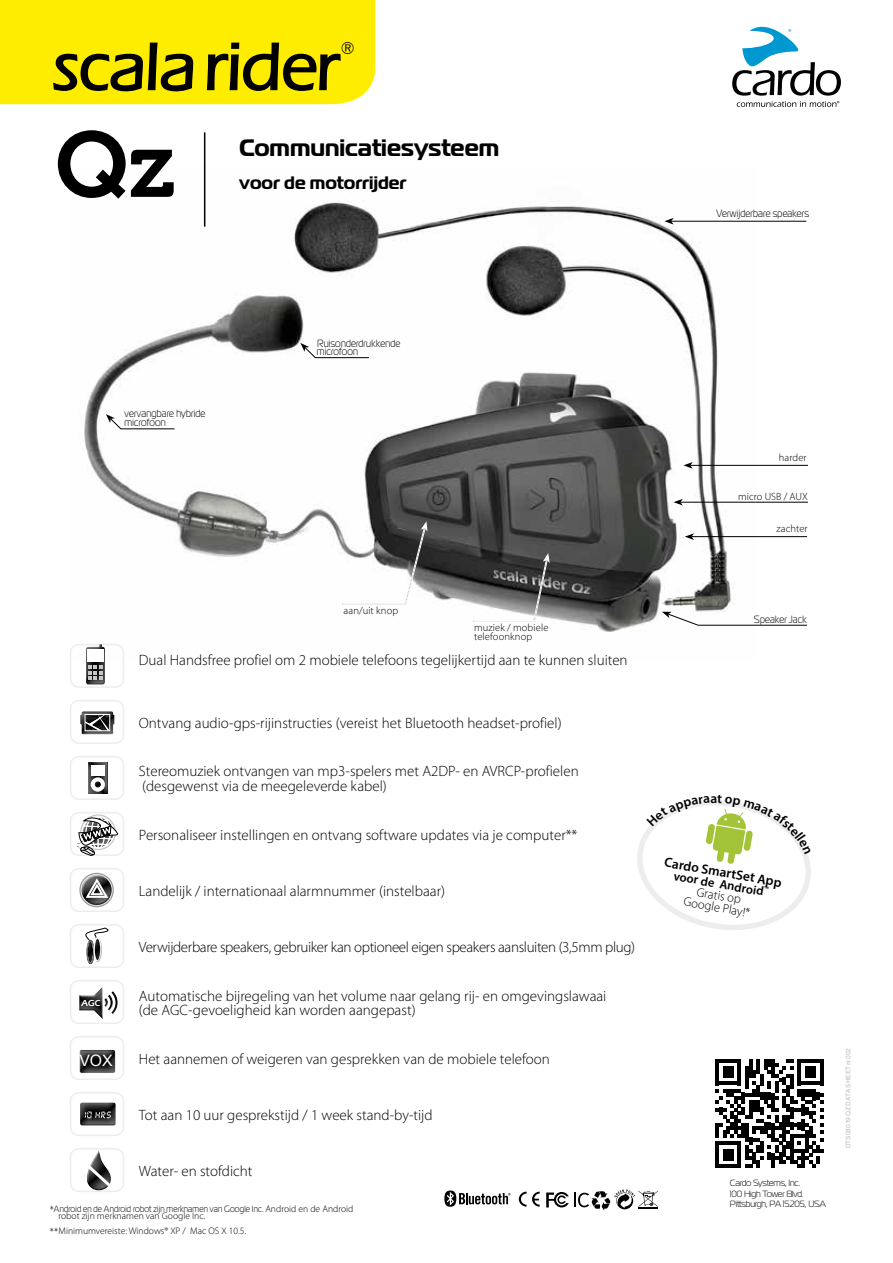
<style>
.page{position:relative;width:893px;height:1263px;background:#fff}
.page>*{position:absolute;margin:0;border:0;box-sizing:border-box;transform-origin:0 0}
.t1{font:92.4px "Museo 700";color:#000}
.t2{font:700 23.7px "Magistral";color:#000}
.t3{font:700 18px "Magistral";color:#000}
.t4{font:condensed 16.65px "Square 721 BT";color:#000}
.t5{font:15.75px "Arial";color:#fff}
.t6{font:300 15px/15px "Myriad Pro";color:#000}
.t7{font:300 15px "Myriad Pro";letter-spacing:-.025em;color:#000}
.t8{font:600 13.5px "Myriad Pro";color:#000}
.t9{font:300 12.6px/11.7px "Myriad Pro";color:#000;text-align:center}
.t10{font:600 12.6px "Myriad Pro";color:#000}
.t11{font:10.5px/8.6px "Magistral";letter-spacing:.02em;color:#000;scale:.9 1}
.t12{font:300 10.5px/8.6px "Myriad Pro";letter-spacing:.01em;color:#000}
.t13{font:300 9.6px/14.4px "Myriad Pro";color:#000}
.t14{font:9px "Magistral";letter-spacing:.025em;color:#000;scale:.9 1}
.t15{font:9px/10.5px "Magistral";letter-spacing:-.02em;color:#000}
.t16{font:500 9px "Win Soft Pro";color:#c6c7c8}
.t17{font:600 9px "Itc Eras";color:#fff}
.s1{font-family:"Myriad Pro";font-weight:300;font-size:9.6px}
.s2{font-family:"Magistral";font-weight:400;font-size:9px}
</style>
<div class="page">
<img style="left:73px;top:165px;width:684px;height:483px">
<svg style="left:341px;top:521px;width:87px;height:84px"></svg>
<svg style="left:472px;top:553px;width:78px;height:69px"></svg>
<hr style="left:680px;top:502px;width:128px;height:1px;background:#000">
<svg style="left:674px;top:499px;width:9px;height:6px"></svg>
<svg style="left:662px;top:612px;width:145px;height:14px"></svg>
<hr style="left:690px;top:465px;width:118px;height:1px;background:#000">
<svg style="left:683px;top:462px;width:10px;height:7px"></svg>
<svg style="left:300px;top:343px;width:69px;height:15px"></svg>
<svg style="left:106px;top:414px;width:69px;height:15px"></svg>
<hr style="left:692px;top:536px;width:115px;height:1px;background:#000">
<svg style="left:685px;top:533px;width:9px;height:7px"></svg>
<hr style="left:671px;top:221px;width:135px;height:1px;background:#000">
<svg style="left:664px;top:218px;width:10px;height:7px"></svg>
<svg style="left:444px;top:1190px;width:66px;height:17px"></svg>
<svg style="left:519px;top:1191px;width:21px;height:15px"></svg>
<svg style="left:546px;top:1189px;width:112px;height:22px"></svg>
<hr style="left:638px;top:1207px;width:20px;height:2px;background:#000">
<svg style="left:0;top:0;width:375px;height:104px;background:#ddce01"></svg>
<hr style="left:204px;top:132px;width:1px;height:95px;background:#000">
<svg style="left:715px;top:1059px;width:109px;height:108px"></svg>
<svg style="left:732px;top:26px;width:109px;height:81px"></svg>
<div style="left:70px;top:644px;width:54px;height:44px;border:2px solid #eceded;border-radius:9px"></div>
<div style="left:85px;top:643px;width:20px;height:41px;background:#fff"></div>
<div style="left:85px;top:644px;width:20px;height:41px;background:#000;opacity:.75"></div>
<svg style="left:86px;top:644px;width:19px;height:40px"></svg>
<div style="left:70px;top:700px;width:54px;height:44px;border:2px solid #eceded;border-radius:9px"></div>
<svg style="left:82px;top:734px;width:30px;height:1px"></svg>
<svg style="left:80px;top:711px;width:35px;height:23px"></svg>
<div style="left:85px;top:714px;width:25px;height:17px;border:1px solid #fff"></div>
<div style="left:70px;top:756px;width:54px;height:44px;border:2px solid #eceded;border-radius:9px"></div>
<div style="left:88px;top:761px;width:20px;height:34px;background:#000;opacity:.75"></div>
<div style="left:91px;top:765px;width:14px;height:11px;background:#fff"></div>
<svg style="left:91px;top:777px;width:14px;height:15px"></svg>
<div style="left:93px;top:780px;width:9px;height:8px;background:#fff;opacity:.5"></div>
<div style="left:94px;top:781px;width:8px;height:5px;background:#000;opacity:.75"></div>
<div style="left:70px;top:812px;width:54px;height:44px;border:2px solid #eceded;border-radius:9px"></div>
<svg style="left:76px;top:813px;width:44px;height:43px"></svg>
<div style="left:70px;top:868px;width:54px;height:44px;border:2px solid #eceded;border-radius:9px"></div>
<div style="left:79px;top:873px;width:35px;height:34px;border:1px solid #9c9e9f;border-radius:50%"></div>
<svg style="left:83px;top:873px;width:25px;height:6px"></svg>
<div style="left:81px;top:879px;width:33px;height:27px;background:#000;opacity:.75"></div>
<svg style="left:84px;top:877px;width:26px;height:22px"></svg>
<div style="left:70px;top:924px;width:54px;height:44px;border:2px solid #eceded;border-radius:9px"></div>
<svg style="left:85px;top:928px;width:24px;height:9px"></svg>
<div style="left:86px;top:937px;width:10px;height:28px;background:#fff;opacity:.5"></div>
<svg style="left:86px;top:938px;width:7px;height:2px"></svg>
<div style="left:86px;top:940px;width:10px;height:25px;background:#000;opacity:.75"></div>
<div style="left:93px;top:935px;width:10px;height:27px;background:#fff;opacity:.5"></div>
<svg style="left:93px;top:936px;width:10px;height:2px"></svg>
<div style="left:93px;top:938px;width:10px;height:24px;background:#000;opacity:.75"></div>
<div style="left:70px;top:980px;width:54px;height:44px;border:2px solid #eceded;border-radius:9px"></div>
<svg style="left:104px;top:991px;width:14px;height:23px"></svg>
<svg style="left:95px;top:987px;width:8px;height:7px"></svg>
<div style="left:77px;top:994px;width:27px;height:25px;background:#000;opacity:.75"></div>
<div style="left:70px;top:1036px;width:54px;height:44px;border:2px solid #eceded;border-radius:9px"></div>
<svg style="left:80px;top:1072px;width:35px;height:1px"></svg>
<div style="left:79px;top:1048px;width:36px;height:24px;background:#000;opacity:.75"></div>
<div style="left:70px;top:1092px;width:54px;height:44px;border:2px solid #eceded;border-radius:9px"></div>
<div style="left:80px;top:1103px;width:37px;height:24px;background:#000;opacity:.75"></div>
<svg style="left:80px;top:1102px;width:36px;height:23px"></svg>
<div style="left:70px;top:1148px;width:54px;height:44px;border:2px solid #eceded;border-radius:9px"></div>
<svg style="left:82px;top:1150px;width:33px;height:41px"></svg>
<svg style="left:637px;top:800px;width:174px;height:130px"></svg>
<p class="t4" style="left:341px;top:38px;width:15px">R</p>
<h1 class="t1" style="left:55px;top:113px;width:122px">Qz</h1>
<h2 class="t2" style="left:239px;top:132px;width:262px">Communicatiesysteem</h2>
<p class="t3" style="left:239px;top:171px;width:169px">voor de motorrijder</p>
<p class="t11" style="left:716px;top:209px;width:105px">Verwijderbare speakers</p>
<p class="t11" style="left:125px;top:409px;width:91px">vervangbare hybride microfoon</p>
<p class="t11" style="left:317px;top:338px;width:94px">Ruisonderdrukkende microfoon</p>
<p class="t12" style="left:344px;top:606px;width:56px">aan/uit knop</p>
<p class="t12" style="left:474px;top:623px;width:76px">muziek / mobiele telefoonknop</p>
<p class="t6" style="left:139px;top:652px;width:490px">Dual Handsfree profiel om 2 mobiele telefoons tegelijkertijd aan te kunnen sluiten</p>
<p class="t6" style="left:139px;top:715px;width:424px">Ontvang audio-gps-rijinstructies (vereist het Bluetooth headset-profiel(</p>
<p class="t6" style="left:139px;top:763px;width:441px">Stereomuziek ontvangen van mp3-spelers met 2A DP- en AVRCP-profielen (desgewenst via de meegeleverde kabel(</p>
<p class="t6" style="left:139px;top:827px;width:440px">Personaliseer instellingen en ontvang software updates via je computer **</p>
<p class="t17" style="left:82px;top:998px;width:20px">AGC</p>
<p class="t5" style="left:79px;top:1050px;width:35px">VOX</p>
<p class="t6" style="left:139px;top:883px;width:308px">Landelijk / internationaal alarmnummer (instelbaar(</p>
<p class="t7" style="left:139px;top:938px;width:498px">Verwijderbare speakers, gebruiker kan optioneel eigen speakers aansluiten (3,5mm plug(</p>
<p class="t6" style="left:139px;top:988px;width:469px">Automatische bijregeling van het volume naar gelang rij- en omgevingslawaai</p>
<p class="t6" style="left:139px;top:1002px;width:278px">(de AGC-gevoeligheid kan worden aangepast(</p>
<p class="t6" style="left:139px;top:1051px;width:412px">Het aannemen of weigeren van gesprekken van de mobiele telefoon</p>
<p class="t6" style="left:139px;top:1107px;width:295px">Tot aan 10 uur gesprekstijd 1/ week stand-by-tijd</p>
<p class="t6" style="left:139px;top:1163px;width:115px">Water- en stofdicht</p>
<p class="t14" style="left:50px;top:1203px;width:339px">*Android en de Android robot zijn merknamen van Google Inc. <span class="s1">Android en de Android</span></p>
<p class="t13" style="left:50px;top:1209px;width:198px;text-indent:9px">robot zijn merknamen van Google Inc. <span class="s2">**</span>Minimumvereiste: Windows® XP / Mac OS X 10.5.</p>
<p class="t12" style="left:779px;top:453px;width:29px">harder</p>
<p class="t12" style="left:738px;top:492px;width:71px">micro USB / AUX</p>
<p class="t12" style="left:776px;top:524px;width:33px">zachter</p>
<p class="t11" style="left:754px;top:614px;width:60px">Speaker Jack</p>
<p class="t8" style="left:710px;top:790px;width:8px">a</p>
<p class="t8" style="left:666px;top:853px;width:120px;rotate:10deg">Cardo SmartSet App</p>
<p class="t10" style="left:675px;top:868px;width:93px;rotate:10deg">voor de Android</p>
<p class="t9" style="left:687px;top:884px;width:69px;rotate:10deg">Gratis op<br>Google Play *!</p>
<p class="t15" style="left:730px;top:1178px;width:98px">Cardo Systems, Inc.<br>100 High Tower Blvd.<br>Pittsburgh, PA 15205, USA</p>
<p class="t16" style="left:842px;top:1148px;width:102px;rotate:-90deg">DTS08019QZDATASHEETnl002</p>
</div>
